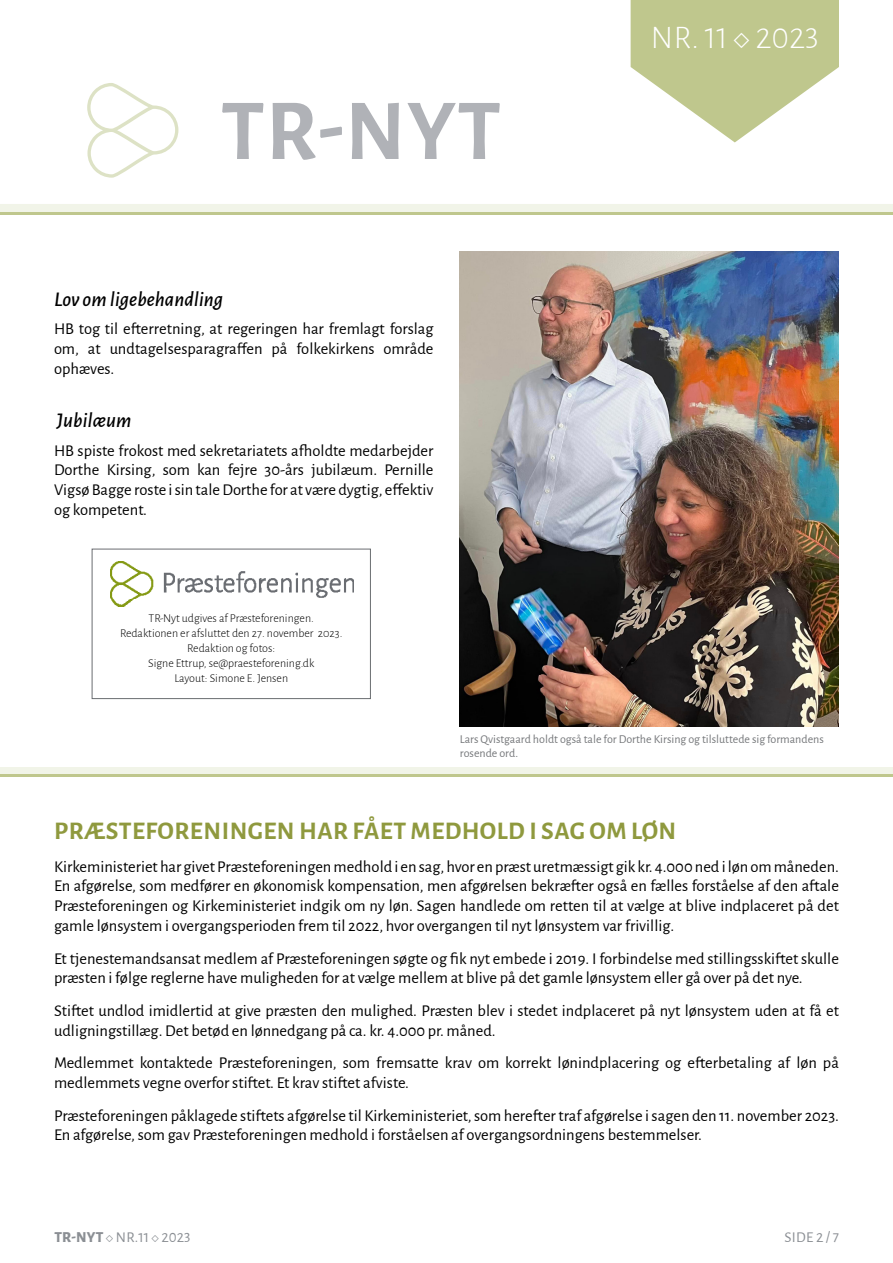
<style>
.page{position:relative;width:893px;height:1263px;background:#fff}
.page>*{position:absolute;margin:0;border:0;box-sizing:border-box;transform-origin:0 0}
.t1{font:700 87px "Alegreya Sans";color:#b0b2b7}
.t2{font:300 33px "Alegreya Sans";color:#fff}
.t3{font:700 25.5px "Alegreya Sans";letter-spacing:.02em;color:#8f993e}
.t4{font:italic 500 21px "Alegreya Sans";color:#000}
.t5{font:16.5px/19.8px "Alegreya Sans";color:#000}
.t6{font:15px "Alegreya Sans";letter-spacing:.02em;color:#8b8f94}
.t7{font:300 12px/15px "Alegreya Sans";color:#000;text-align:center}
.t8{font:12px/13.5px "Alegreya Sans";color:#76787b}
.s1{font-weight:800}
</style>
<div class="page">
<svg style="left:631px;top:0;width:208px;height:142px"></svg>
<hr style="left:0;top:204px;width:893px;height:1px;background:#f1f4e8">
<svg style="left:87px;top:83px;width:91px;height:95px"></svg>
<div style="left:92px;top:549px;width:279px;height:150px;border:1px solid #6a6d71"></div>
<img style="left:110px;top:562px;width:243px;height:44px">
<img style="left:459px;top:252px;width:380px;height:474px">
<div style="left:0;top:767px;width:893px;height:10px;background:#f1f4e8"></div>
<hr style="left:0;top:774px;width:893px;height:3px;background:#bfc78d">
<div style="left:0;top:205px;width:893px;height:9px;background:#f1f4e8"></div>
<hr style="left:0;top:212px;width:893px;height:2px;background:#bfc78d">
<h1 class="t1" style="left:221px;top:67px;width:282px">TR-NYT</h1>
<p class="t4" style="left:54px;top:284px;width:171px">Lov om ligebehandling</p>
<p class="t5" style="left:54px;top:318px;width:381px;text-align:justify">HB tog til efterretning, at regeringen har fremlagt forslag om, at undtagelsesparagraffen på folkekirkens område ophæves.</p>
<p class="t4" style="left:57px;top:406px;width:76px">Jubilæum</p>
<p class="t5" style="left:54px;top:440px;width:381px;text-align:justify">HB spiste frokost med sekretariatets afholdte medarbejder Dorthe Kirsing, som kan fejre 30-års jubilæum. Pernille Vigsø Bagge roste i sin tale Dorthe for at være dygtig, effektiv og kompetent.</p>
<p class="t7" style="left:120px;top:610px;width:224px">TR-Nyt udgives af Præsteforeningen.<br>Redaktionen er afsluttet den 27. november 2023.<br>Redaktion og fotos:<br>Signe Ettrup, se@praesteforening.dk<br>Layout: Simone E. Jensen</p>
<h2 class="t2" style="left:651px;top:16px;width:170px">NR. 11 ◇ 2023</h2>
<p class="t8" style="left:460px;top:732px;width:366px">Lars Qvistgaard holdt også tale for Dorthe Kirsing og tilsluttede sig formandens rosende ord.</p>
<h3 class="t3" style="left:54px;top:812px;width:624px">PRÆSTEFORENINGEN HAR FÅET MEDHOLD I SAG OM LØN</h3>
<p class="t5" style="left:54px;top:855px;width:786px;text-align:justify">Kirkeministeriet har givet Præsteforeningen medhold i en sag, hvor en præst uretmæssigt gik kr. 4.000 ned i løn om måneden.<br>En afgørelse, som medfører en økonomisk kompensation, men afgørelsen bekræfter også en fælles forståelse af den aftale Præsteforeningen og Kirkeministeriet indgik om ny løn. Sagen handlede om retten til at vælge at blive indplaceret på det gamle lønsystem i overgangsperioden frem til 2022, hvor overgangen til nyt lønsystem var frivillig.</p>
<p class="t5" style="left:54px;top:947px;width:786px">Et tjenestemandsansat medlem af Præsteforeningen søgte og fik nyt embede i 2019. I forbindelse med stillingsskiftet skulle præsten i følge reglerne have muligheden for at vælge mellem at blive på det gamle lønsystem eller gå over på det nye.</p>
<p class="t5" style="left:54px;top:1000px;width:786px">Stiftet undlod imidlertid at give præsten den mulighed. Præsten blev i stedet indplaceret på nyt lønsystem uden at få et udligningstillæg. Det betød en lønnedgang på ca. kr. 4.000 pr. måned.</p>
<p class="t5" style="left:54px;top:1052px;width:786px">Medlemmet kontaktede Præsteforeningen, som fremsatte krav om korrekt lønindplacering og efterbetaling af løn på medlemmets vegne overfor stiftet. Et krav stiftet afviste.</p>
<p class="t5" style="left:54px;top:1104px;width:786px">Præsteforeningen påklagede stiftets afgørelse til Kirkeministeriet, som herefter traf afgørelse i sagen den 11. november 2023.<br>En afgørelse, som gav Præsteforeningen medhold i forståelsen af overgangsordningens bestemmelser.</p>
<p class="t6" style="left:54px;top:1227px;width:138px"><span class="s1">TR-NYT</span> ◇ NR.11 ◇ 2023</p>
<p class="t6" style="left:785px;top:1227px;width:56px">SIDE 2 / 7</p>
</div>
